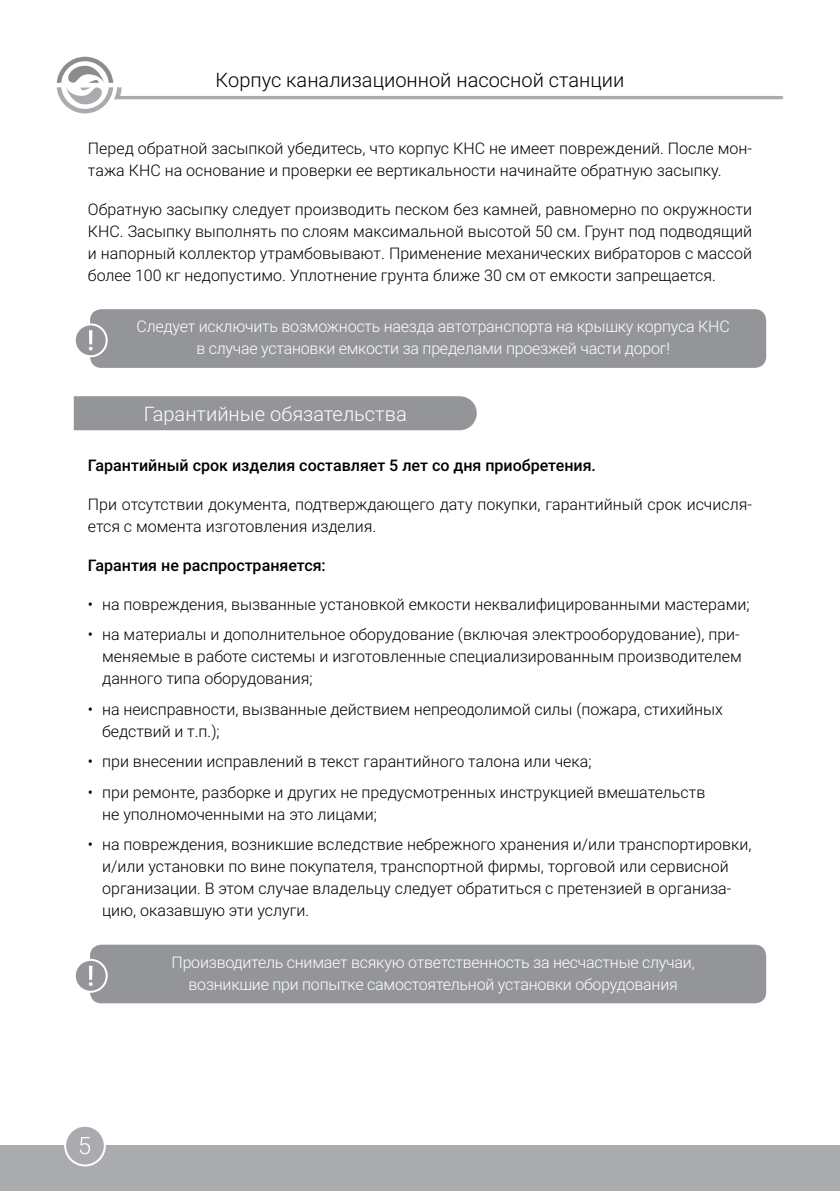
<style>
.page{position:relative;width:840px;height:1191px;background:#fff}
.page>*{position:absolute;margin:0;border:0;box-sizing:border-box;transform-origin:0 0}
.t1{font:300 20px "Roboto";color:#000}
.t2{font:300 20px "Roboto";color:#fff}
.t3{font:300 16px/22px "Roboto";color:#000}
.t4{font:300 16px/22px "Roboto";letter-spacing:-.015em;color:#fff;text-align:center}
.t5{font:500 16px "Roboto";color:#000}
</style>
<div class="page">
<svg style="left:57px;top:57px;width:725px;height:56px"></svg>
<div style="left:0;top:1145px;width:839px;height:46px;background:#a9abae"></div>
<div style="left:65px;top:1125px;width:40px;height:40px;background:#a9abae;border-radius:50%"></div>
<div style="left:64px;top:1124px;width:42px;height:42px;border:2px solid #fff;border-radius:50%"></div>
<svg style="left:80px;top:1137px;width:10px;height:17px"></svg>
<div style="left:90px;top:309px;width:675px;height:59px;background:#939598;border-radius:11px"></div>
<div style="left:75px;top:324px;width:32px;height:32px;background:#939598;border-radius:50%"></div>
<div style="left:74px;top:323px;width:34px;height:34px;border:2px solid #fff;border-radius:50%"></div>
<svg style="left:89px;top:330px;width:4px;height:20px"></svg>
<div style="left:74px;top:396px;width:402px;height:34px;background:#939598"></div>
<div style="left:90px;top:944px;width:675px;height:59px;background:#939598;border-radius:11px"></div>
<div style="left:75px;top:960px;width:32px;height:31px;background:#939598;border-radius:50%"></div>
<div style="left:74px;top:959px;width:34px;height:33px;border:2px solid #fff;border-radius:50%"></div>
<svg style="left:89px;top:965px;width:4px;height:21px"></svg>
<p class="t1" style="left:215px;top:66px;width:410px">Корпус канализационной насосной станции</p>
<p class="t3" style="left:88px;top:136px;width:665px">Перед обратной засыпкой убедитесь, что корпус КНС не имеет повреждений. После мон&shy;тажа КНС на основание и проверки ее вертикальности начинайте обратную засыпку.</p>
<p class="t3" style="left:88px;top:197px;width:665px;text-align:justify">Обратную засыпку следует производить песком без камней, равномерно по окружности КНС. Засыпку выполнять по слоям максимальной высотой 50 см. Грунт под подводящий и напорный коллектор утрамбовывают. Применение механических вибраторов с массой более 100 кг недопустимо. Уплотнение грунта ближе 30 см от емкости запрещается.</p>
<p class="t4" style="left:136px;top:315px;width:594px">Следует исключить возможность наезда автотранспорта на крышку корпуса КНС в случае установки емкости за пределами проезжей части дорог!</p>
<p class="t2" style="left:144px;top:399px;width:264px">Гарантийные обязательства</p>
<p class="t5" style="left:88px;top:454px;width:509px">Гарантийный срок изделия составляет 5 лет со дня приобретения.</p>
<p class="t3" style="left:88px;top:492px;width:665px">При отсутствии документа, подтверждающего дату покупки, гарантийный срок исчисля&shy;ется с момента изготовления изделия.</p>
<p class="t5" style="left:88px;top:554px;width:239px">Гарантия не распространяется:</p>
<p class="t3" style="left:88px;top:592px;width:662px">• на повреждения, вызванные установкой емкости неквалифицированными мастерами;</p>
<p class="t3" style="left:102px;top:623px;width:640px;text-align:justify;text-indent:-14px">• на материалы и дополнительное оборудование (включая электрооборудование), при&shy;меняемые в работе системы и изготовленные специализированным производителем данного типа оборудования;</p>
<p class="t3" style="left:102px;top:697px;width:622px;text-indent:-14px">• на неисправности, вызванные действием непреодолимой силы (пожара, стихийных бедствий и т.п.);</p>
<p class="t3" style="left:88px;top:750px;width:505px">• при внесении исправлений в текст гарантийного талона или чека;</p>
<p class="t3" style="left:102px;top:780px;width:604px;text-indent:-14px">• при ремонте, разборке и других не предусмотренных инструкцией вмешательств не уполномоченными на это лицами;</p>
<p class="t3" style="left:102px;top:833px;width:650px;text-indent:-14px">• на повреждения, возникшие вследствие небрежного хранения и/или транспортировки, и/или установки по вине покупателя, транспортной фирмы, торговой или сервисной организации. В этом случае владельцу следует обратиться с претензией в организа&shy;цию, оказавшую эти услуги.</p>
<p class="t4" style="left:171px;top:950px;width:524px">Производитель снимает всякую ответственность за несчастные случаи, возникшие при попытке самостоятельной установки оборудования</p>
</div>
